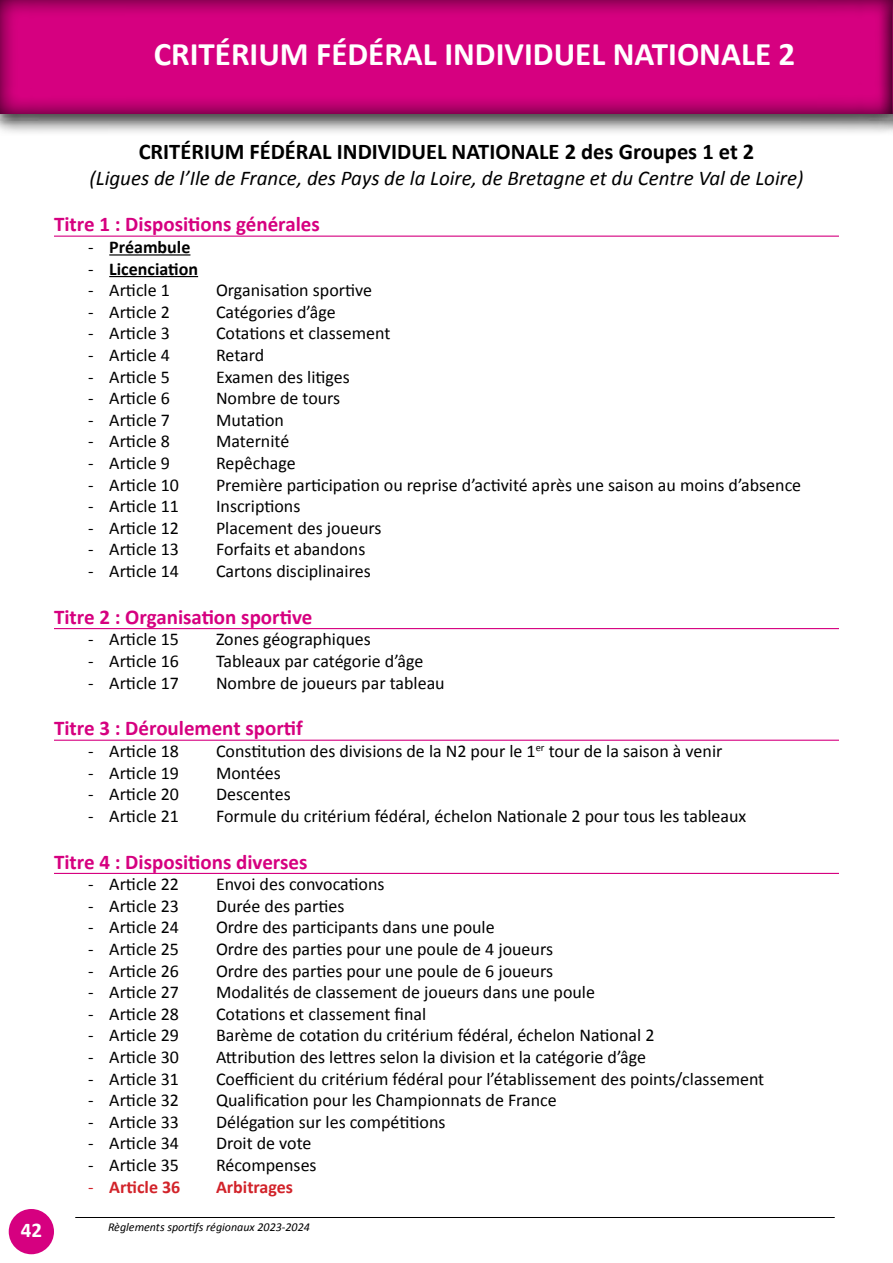
<style>
.page{position:relative;width:893px;height:1263px;background:#fff}
.page>*{position:absolute;margin:0;border:0;box-sizing:border-box;transform-origin:0 0}
.t1{font:700 33px "Calibri";color:#fff}
.t2{font:700 22.5px "Calibri";color:#000}
.t3{font:700 21px "Calibri";color:#d60080}
.t4{font:italic 21px "Calibri";color:#000}
.t5{font:700 21px "Calibri";color:#fff}
.t6{font:18px "Calibri";color:#000}
.t7{font:700 18px "Calibri";color:#000}
.t8{font:700 18px "Calibri";color:#d2232a}
.t9{font:italic 12px "Calibri";color:#000}
.s1{font-weight:400}
</style>
<div class="page">
<hr style="left:75px;top:1217px;width:760px;height:1px;background:#000">
<div style="left:9px;top:1209px;width:45px;height:45px;background:#d60080;border-radius:50%"></div>
<hr style="left:54px;top:236px;width:785px;height:1px;background:#d60080">
<hr style="left:109px;top:254px;width:81px;height:2px;background:#000">
<hr style="left:109px;top:276px;width:89px;height:1px;background:#000">
<hr style="left:54px;top:628px;width:785px;height:1px;background:#d60080">
<hr style="left:54px;top:740px;width:785px;height:1px;background:#d60080">
<hr style="left:54px;top:873px;width:785px;height:1px;background:#d60080">
<div style="left:0;top:0;width:893px;height:136px;background:#000;opacity:.75"></div>
<div style="left:0;top:0;width:893px;height:113px;background:#000;opacity:.75"></div>
<div style="left:878px;top:0;width:15px;height:136px;background:#000;opacity:.75"></div>
<div style="left:879px;top:0;width:14px;height:113px;background:#000;opacity:.75"></div>
<h1 class="t1" style="left:154px;top:30px;width:643px">CRITÉRIUM FÉDÉRAL INDIVIDUEL NATIONALE 2</h1>
<p class="t5" style="left:21px;top:1215px;width:23px">42</p>
<p class="t2" style="left:139px;top:136px;width:617px">CRITÉRIUM FÉDÉRAL INDIVIDUEL NATIONALE 2 des Groupes 1 et 2</p>
<p class="t4" style="left:90px;top:163px;width:715px">(Ligues de l’Ile de France, des Pays de la Loire, de Bretagne et du Centre Val de Loire)</p>
<p class="t3" style="left:54px;top:209px;width:267px">Titre 1 : Dispositions générales</p>
<p class="t7" style="left:88px;top:234px;width:104px"><span class="s1">-</span> Préambule</p>
<p class="t7" style="left:88px;top:256px;width:112px"><span class="s1">-</span> Licenciation</p>
<p class="t6" style="left:88px;top:278px;width:83px">- Article 1</p>
<p class="t6" style="left:216px;top:278px;width:158px">Organisation sportive</p>
<p class="t6" style="left:88px;top:299px;width:83px">- Article 2</p>
<p class="t6" style="left:216px;top:299px;width:121px">Catégories d’âge</p>
<p class="t6" style="left:88px;top:321px;width:83px">- Article 3</p>
<p class="t6" style="left:216px;top:321px;width:176px">Cotations et classement</p>
<p class="t6" style="left:88px;top:342px;width:83px">- Article 4</p>
<p class="t6" style="left:216px;top:342px;width:50px">Retard</p>
<p class="t6" style="left:88px;top:364px;width:83px">- Article 5</p>
<p class="t6" style="left:216px;top:364px;width:135px">Examen des litiges</p>
<p class="t6" style="left:88px;top:386px;width:83px">- Article 6</p>
<p class="t6" style="left:216px;top:386px;width:126px">Nombre de tours</p>
<p class="t6" style="left:88px;top:407px;width:83px">- Article 7</p>
<p class="t6" style="left:216px;top:407px;width:70px">Mutation</p>
<p class="t6" style="left:88px;top:429px;width:83px">- Article 8</p>
<p class="t6" style="left:216px;top:429px;width:75px">Maternité</p>
<p class="t6" style="left:88px;top:450px;width:83px">- Article 9</p>
<p class="t6" style="left:216px;top:450px;width:81px">Repêchage</p>
<p class="t6" style="left:88px;top:472px;width:93px">- Article 10</p>
<p class="t6" style="left:216px;top:472px;width:587px">Première participation ou reprise d’activité après une saison au moins d’absence</p>
<p class="t6" style="left:88px;top:494px;width:93px">- Article 11</p>
<p class="t6" style="left:216px;top:494px;width:86px">Inscriptions</p>
<p class="t6" style="left:88px;top:515px;width:93px">- Article 12</p>
<p class="t6" style="left:216px;top:515px;width:167px">Placement des joueurs</p>
<p class="t6" style="left:88px;top:537px;width:93px">- Article 13</p>
<p class="t6" style="left:216px;top:537px;width:151px">Forfaits et abandons</p>
<p class="t6" style="left:88px;top:558px;width:93px">- Article 14</p>
<p class="t6" style="left:216px;top:558px;width:156px">Cartons disciplinaires</p>
<p class="t3" style="left:54px;top:602px;width:260px">Titre 2 : Organisation sportive</p>
<p class="t6" style="left:88px;top:627px;width:93px">- Article 15</p>
<p class="t6" style="left:216px;top:627px;width:156px">Zones géographiques</p>
<p class="t6" style="left:88px;top:648px;width:93px">- Article 16</p>
<p class="t6" style="left:216px;top:648px;width:209px">Tableaux par catégorie d’âge</p>
<p class="t6" style="left:88px;top:670px;width:93px">- Article 17</p>
<p class="t6" style="left:216px;top:670px;width:230px">Nombre de joueurs par tableau</p>
<p class="t3" style="left:54px;top:713px;width:250px">Titre 3 : Déroulement sportif</p>
<p class="t6" style="left:88px;top:738px;width:93px">- Article 18</p>
<p class="t6" style="left:216px;top:738px;width:508px">Constitution des divisions de la N2 pour le 1<sup>er</sup> tour de la saison à venir</p>
<p class="t6" style="left:88px;top:760px;width:93px">- Article 19</p>
<p class="t6" style="left:216px;top:760px;width:66px">Montées</p>
<p class="t6" style="left:88px;top:782px;width:93px">- Article 20</p>
<p class="t6" style="left:216px;top:782px;width:76px">Descentes</p>
<p class="t6" style="left:88px;top:803px;width:93px">- Article 21</p>
<p class="t6" style="left:216px;top:803px;width:532px">Formule du critérium fédéral, échelon Nationale 2 pour tous les tableaux</p>
<p class="t3" style="left:54px;top:847px;width:255px">Titre 4 : Dispositions diverses</p>
<p class="t6" style="left:88px;top:872px;width:93px">- Article 22</p>
<p class="t6" style="left:216px;top:872px;width:170px">Envoi des convocations</p>
<p class="t6" style="left:88px;top:893px;width:93px">- Article 23</p>
<p class="t6" style="left:216px;top:893px;width:130px">Durée des parties</p>
<p class="t6" style="left:88px;top:915px;width:93px">- Article 24</p>
<p class="t6" style="left:216px;top:915px;width:280px">Ordre des participants dans une poule</p>
<p class="t6" style="left:88px;top:936px;width:93px">- Article 25</p>
<p class="t6" style="left:216px;top:936px;width:339px">Ordre des parties pour une poule de 4 joueurs</p>
<p class="t6" style="left:88px;top:958px;width:93px">- Article 26</p>
<p class="t6" style="left:216px;top:958px;width:339px">Ordre des parties pour une poule de 6 joueurs</p>
<p class="t6" style="left:88px;top:980px;width:93px">- Article 27</p>
<p class="t6" style="left:216px;top:980px;width:380px">Modalités de classement de joueurs dans une poule</p>
<p class="t6" style="left:88px;top:1001px;width:93px">- Article 28</p>
<p class="t6" style="left:216px;top:1001px;width:212px">Cotations et classement final</p>
<p class="t6" style="left:88px;top:1023px;width:93px">- Article 29</p>
<p class="t6" style="left:216px;top:1023px;width:440px">Barème de cotation du critérium fédéral, échelon National 2</p>
<p class="t6" style="left:88px;top:1044px;width:93px">- Article 30</p>
<p class="t6" style="left:216px;top:1044px;width:432px">Attribution des lettres selon la division et la catégorie d’âge</p>
<p class="t6" style="left:88px;top:1066px;width:93px">- Article 31</p>
<p class="t6" style="left:216px;top:1066px;width:550px">Coefficient du critérium fédéral pour l’établissement des points/classement</p>
<p class="t6" style="left:88px;top:1088px;width:93px">- Article 32</p>
<p class="t6" style="left:216px;top:1088px;width:342px">Qualification pour les Championnats de France</p>
<p class="t6" style="left:88px;top:1109px;width:93px">- Article 33</p>
<p class="t6" style="left:216px;top:1109px;width:231px">Délégation sur les compétitions</p>
<p class="t6" style="left:88px;top:1131px;width:93px">- Article 34</p>
<p class="t6" style="left:216px;top:1131px;width:97px">Droit de vote</p>
<p class="t6" style="left:88px;top:1152px;width:93px">- Article 35</p>
<p class="t6" style="left:216px;top:1152px;width:102px">Récompenses</p>
<p class="t8" style="left:88px;top:1174px;width:94px"><span class="s1">-</span> Article 36</p>
<p class="t8" style="left:216px;top:1174px;width:79px">Arbitrages</p>
<p class="t9" style="left:108px;top:1218px;width:203px">Règlements sportifs régionaux 2023-2024</p>
</div>
